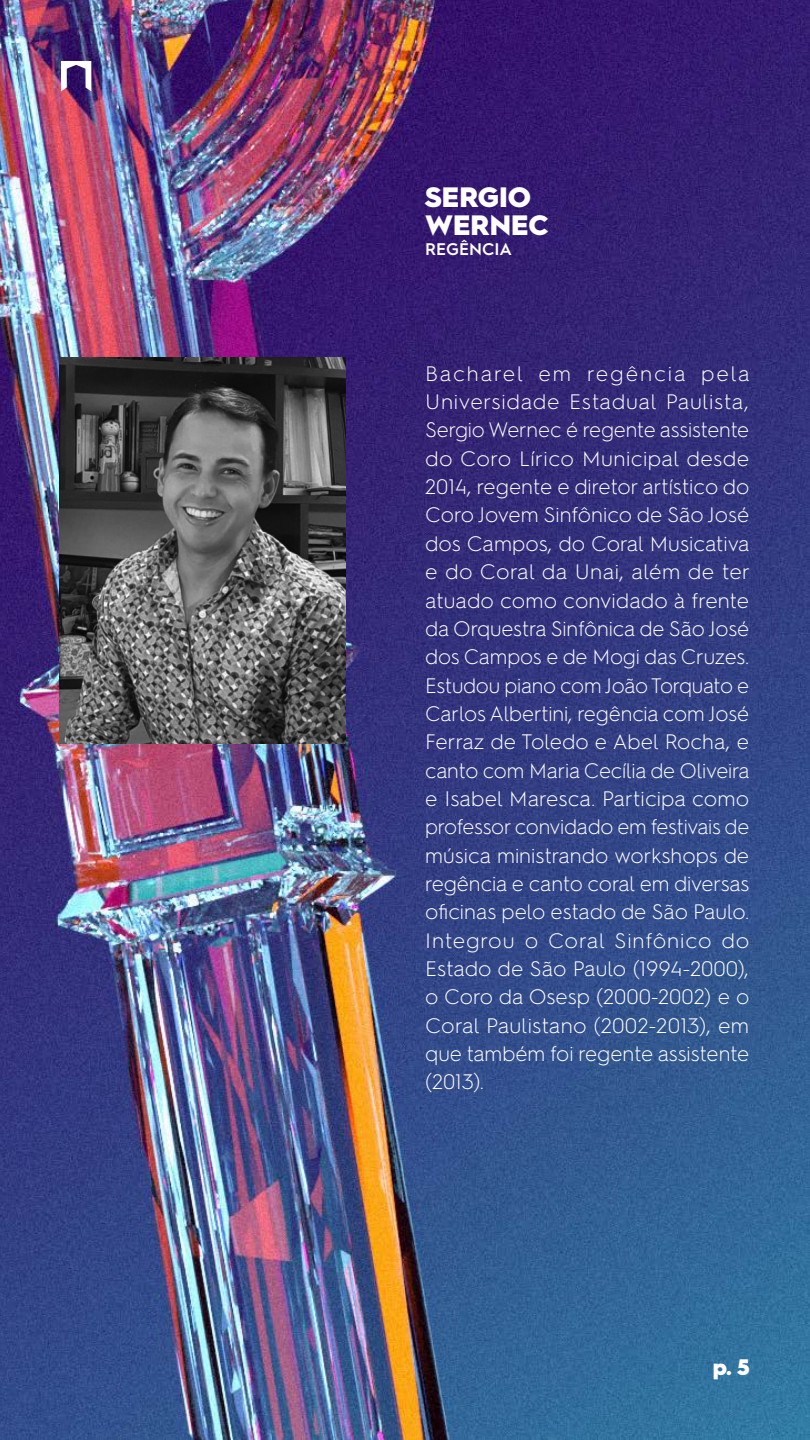
<style>
.page{position:relative;width:810px;height:1440px;background:#fff}
.page>*{position:absolute;margin:0;border:0;box-sizing:border-box;transform-origin:0 0}
.t1{font:900 28.12px/28.3px "Hurme Geometric Sans 2";color:#fff}
.t2{font:900 22.5px "Hurme Geometric Sans 2";color:#fff}
.t3{font:300 21px/28.3px "Hurme Geometric Sans 2";letter-spacing:-.005em;color:#fff;text-align:justify}
.t4{font:600 16.88px "Hurme Geometric Sans 2";color:#fff}
</style>
<div class="page">
<img style="left:0;top:0;width:810px;height:1440px">
<img style="left:60px;top:358px;width:285px;height:386px">
<svg style="left:61px;top:61px;width:30px;height:30px"></svg>
<h1 class="t1" style="left:425px;top:181px;width:125px">SERGIO<br>WERNEC</h1>
<p class="t4" style="left:425px;top:237px;width:88px">REGÊNCIA</p>
<p class="t3" style="left:425px;top:358px;width:326px">Bacharel em regência pela Universidade Estadual Paulista, Sergio Wernec é regente assistente do Coro Lírico Municipal desde 2014, regente e diretor artístico do Coro Jovem Sinfônico de São José dos Campos, do Coral Musicativa e do Coral da Unai, além de ter atuado como convidado à frente da Orquestra Sinfônica de São José dos Campos e de Mogi das Cruzes.<br>Estudou piano com João Torquato e Carlos Albertini, regência com José Ferraz de Toledo e Abel Rocha, e canto com Maria Cecília de Oliveira e Isabel Maresca. Participa como professor convidado em festivais de música ministrando workshops de regência e canto coral em diversas oficinas pelo estado de São Paulo.<br>Integrou o Coral Sinfônico do Estado de São Paulo (1994-2000), o Coro da Osesp (2000-2002) e o Coral Paulistano (2002-2013), em que também foi regente assistente (2013).</p>
<p class="t2" style="left:713px;top:1352px;width:39px">p. 5</p>
</div>
